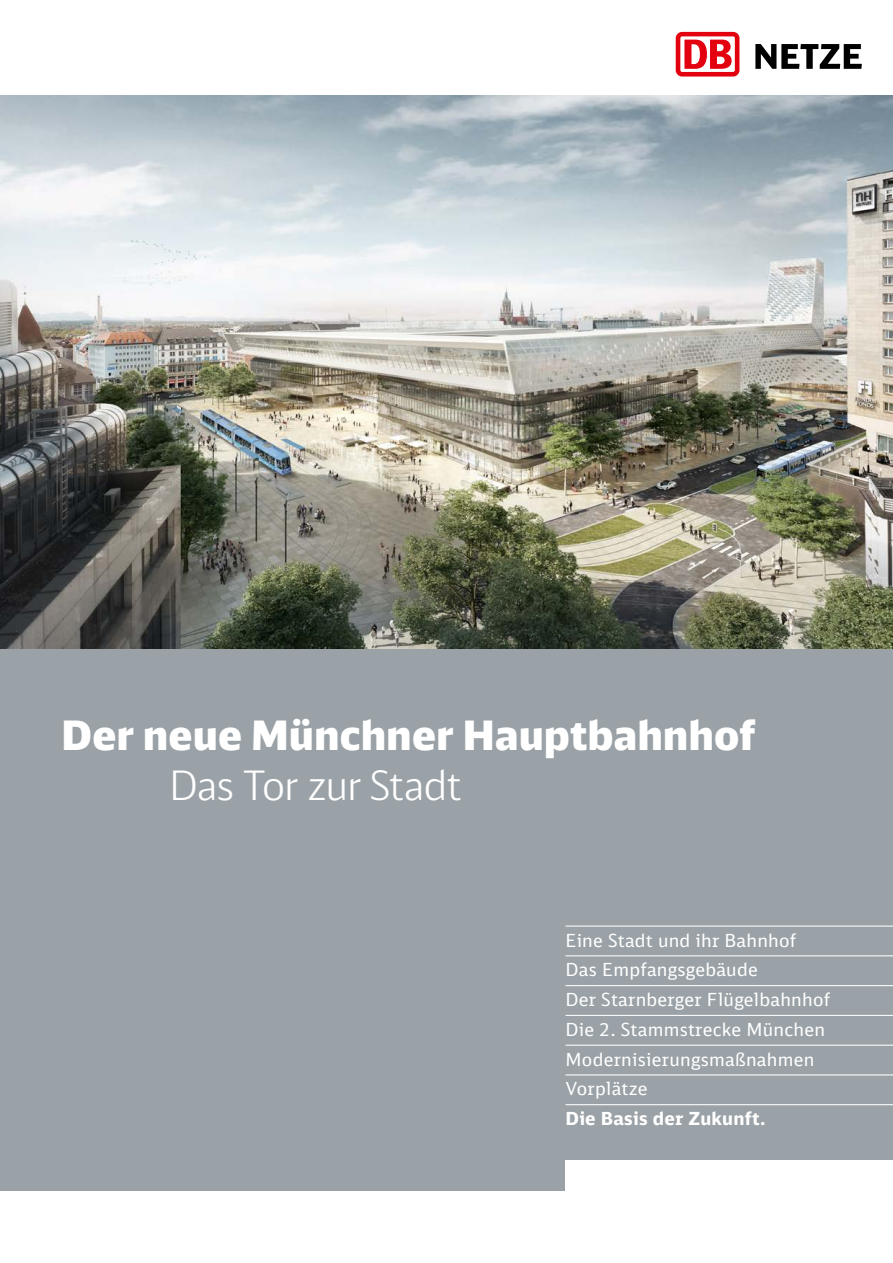
<style>
.page{position:relative;width:893px;height:1263px;background:#fff}
.page>*{position:absolute;margin:0;border:0;box-sizing:border-box;transform-origin:0 0}
.t1{font:900 40.5px "DB Head";letter-spacing:.01em;color:#fff}
.t2{font:300 40.5px "DB Head";letter-spacing:-.01em;color:#fff}
.t3{font:18px/29.7px "DB Sans";letter-spacing:.015em;color:#fff}
.t4{font:700 18px "DB Sans";letter-spacing:.015em;color:#fff}
</style>
<div class="page">
<div style="left:0;top:408px;width:893px;height:783px;background:#9aa2a7"></div>
<div style="left:566px;top:1161px;width:327px;height:102px;background:#fff"></div>
<svg style="left:755px;top:44px;width:107px;height:25px"></svg>
<div style="left:676px;top:32px;width:63px;height:45px;background:#e3000f;border-radius:6px"></div>
<div style="left:680px;top:36px;width:55px;height:36px;background:#fff;border-radius:2px"></div>
<svg style="left:684px;top:40px;width:48px;height:29px"></svg>
<hr style="left:566px;top:925px;width:327px;height:2px;background:#fff">
<hr style="left:566px;top:955px;width:327px;height:1px;background:#fff">
<hr style="left:566px;top:985px;width:327px;height:1px;background:#fff">
<hr style="left:566px;top:1015px;width:327px;height:1px;background:#fff">
<hr style="left:566px;top:1045px;width:327px;height:1px;background:#fff">
<hr style="left:566px;top:1074px;width:327px;height:1px;background:#fff">
<hr style="left:566px;top:1104px;width:327px;height:1px;background:#fff">
<img style="left:0;top:96px;width:893px;height:552px">
<h1 class="t1" style="left:62px;top:709px;width:695px">Der neue Münchner Hauptbahnhof</h1>
<h1 class="t2" style="left:169px;top:761px;width:293px">Das Tor zur Stadt</h1>
<p class="t3" style="left:566px;top:925px;width:266px">Eine Stadt und ihr Bahnhof<br>Das Empfangsgebäude<br>Der Starnberger Flügelbahnhof<br>Die 2. Stammstrecke München<br>Modernisierungsmaßnahmen<br>Vorplätze</p>
<p class="t4" style="left:566px;top:1107px;width:201px">Die Basis der Zukunft.</p>
</div>
